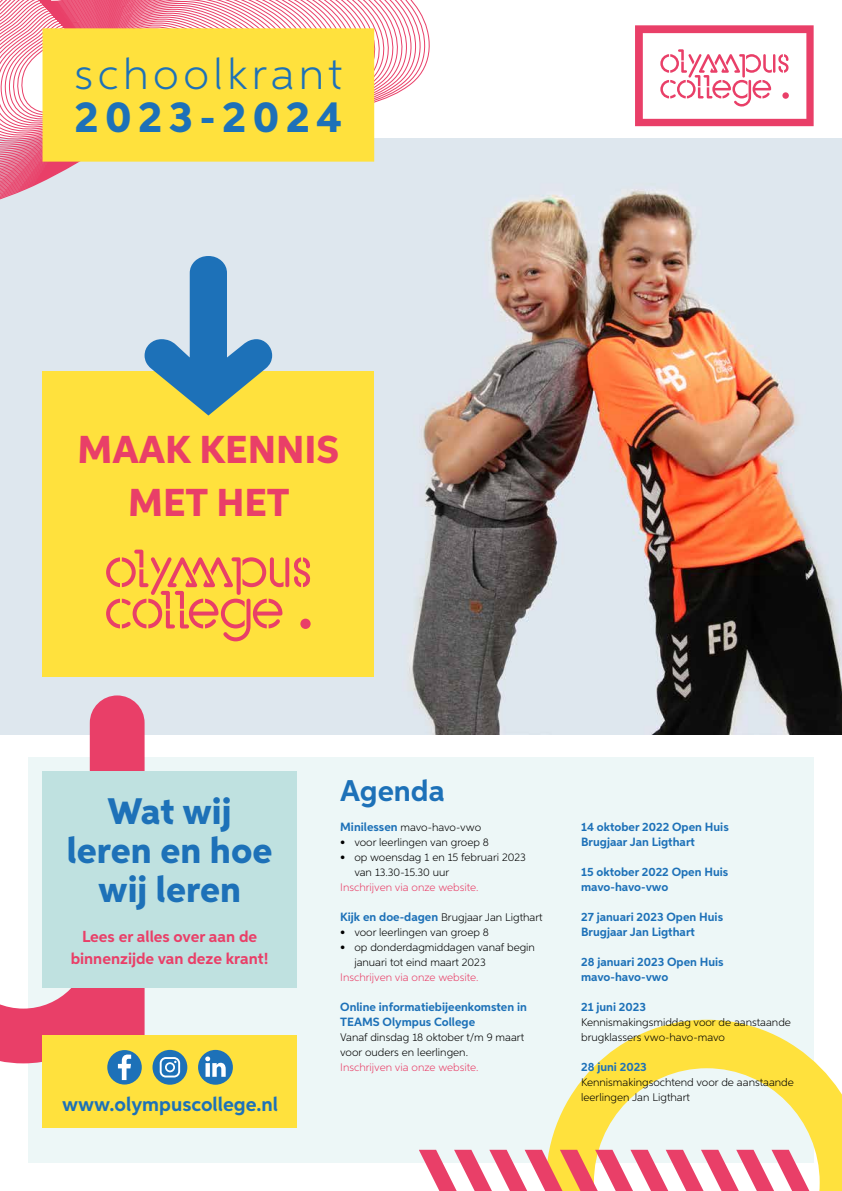
<style>
.page{position:relative;width:842px;height:1191px;background:#fff}
.page>*{position:absolute;margin:0;border:0;box-sizing:border-box;transform-origin:0 0}
.t1{font:300 43.6px "Aspira";letter-spacing:.105em;color:#1d71b8}
.t2{font:800 43.6px "Aspira";letter-spacing:.15em;color:#1d71b8}
.t3{font:800 39px/53px "Aspira";color:#e93f68;text-align:center}
.t4{font:800 37px/39px "Aspira";color:#1d71b8;text-align:center}
.t5{font:700 30px "Aspira";color:#1d71b8}
.t6{font:700 20px "Aspira";color:#1d71b8}
.t7{font:700 16px/22px "Aspira";color:#e93f68;text-align:center}
.t8{font:700 12px/15px "Aspira";color:#1d71b8}
.t9{font:300 11px/15px "Aspira";color:#000}
.t10{font:300 11px "Aspira";color:#e93f68}
.s1{font-weight:700;font-size:12px;color:#1d71b8}
</style>
<div class="page">
<img style="left:0;top:139px;width:842px;height:595px">
<div style="left:28px;top:757px;width:786px;height:405px;background:#edf7f7"></div>
<svg style="left:549px;top:1019px;width:293px;height:172px"></svg>
<svg style="left:635px;top:25px;width:179px;height:101px"></svg>
<div style="left:782px;top:92px;width:7px;height:7px;background:#e93f68;border-radius:50%"></div>
<svg style="left:419px;top:1149px;width:390px;height:42px"></svg>
<div style="left:43px;top:371px;width:331px;height:306px;background:#ffe13d"></div>
<svg style="left:0;top:0;width:434px;height:217px"></svg>
<div style="left:43px;top:28px;width:331px;height:134px;background:#ffe13d"></div>
<svg style="left:145px;top:256px;width:127px;height:159px"></svg>
<svg style="left:0;top:695px;width:145px;height:368px"></svg>
<div style="left:43px;top:1035px;width:254px;height:92px;background:#ffe13d"></div>
<div style="left:43px;top:771px;width:254px;height:217px;background:#bfe1e0"></div>
<svg style="left:106px;top:549px;width:204px;height:92px"></svg>
<div style="left:300px;top:618px;width:11px;height:11px;background:#e93f68;border-radius:50%"></div>
<div style="left:107px;top:1050px;width:35px;height:34px;background:#1d71b8;border-radius:50%"></div>
<svg style="left:118px;top:1054px;width:13px;height:26px"></svg>
<div style="left:152px;top:1050px;width:35px;height:34px;background:#1d71b8;border-radius:50%"></div>
<svg style="left:160px;top:1057px;width:20px;height:20px"></svg>
<div style="left:198px;top:1050px;width:35px;height:34px;background:#1d71b8;border-radius:50%"></div>
<svg style="left:205px;top:1056px;width:21px;height:20px"></svg>
<h1 class="t1" style="left:75px;top:48px;width:269px">schoolkrant</h1>
<h1 class="t2" style="left:75px;top:90px;width:269px">2023-2024</h1>
<h2 class="t3" style="left:77px;top:423px;width:263px">MAAK KENNIS<br>MET HET</h2>
<h3 class="t4" style="left:67px;top:792px;width:207px">Wat wij leren en hoe wij leren</h3>
<h3 class="t7" style="left:71px;top:926px;width:199px">Lees er alles over aan de binnenzijde van deze krant!</h3>
<h3 class="t6" style="left:62px;top:1091px;width:218px">www.olympuscollege.nl</h3>
<h3 class="t5" style="left:340px;top:772px;width:106px">Agenda</h3>
<p class="t9" style="left:340px;top:819px;width:143px"><span class="s1">Minilessen</span> mavo-havo-vwo</p>
<p class="t9" style="left:340px;top:834px;width:150px">• voor leerlingen van groep 8</p>
<p class="t9" style="left:354px;top:849px;width:173px;text-indent:-14px">• op woensdag 1 en 15 februari 2023 van 13.30-15.30 uur</p>
<p class="t10" style="left:340px;top:881px;width:140px">Inschrijven via onze website.</p>
<p class="t9" style="left:340px;top:909px;width:204px"><span class="s1">Kijk en doe-dagen</span> Brugjaar Jan Ligthart</p>
<p class="t9" style="left:340px;top:924px;width:150px">• voor leerlingen van groep 8</p>
<p class="t9" style="left:354px;top:939px;width:182px;text-indent:-14px">• op donderdagmiddagen vanaf begin januari tot eind maart 2023</p>
<p class="t10" style="left:340px;top:971px;width:140px">Inschrijven via onze website.</p>
<p class="t8" style="left:340px;top:999px;width:188px">Online informatiebijeenkomsten in<br>TEAMS Olympus College</p>
<p class="t9" style="left:340px;top:1029px;width:185px">Vanaf dinsdag 18 oktober t/m 9 maart voor ouders en leerlingen.</p>
<p class="t10" style="left:340px;top:1061px;width:140px">Inschrijven via onze website.</p>
<p class="t8" style="left:581px;top:819px;width:149px">14 oktober 2022 Open Huis<br>Brugjaar Jan Ligthart</p>
<p class="t8" style="left:581px;top:864px;width:149px">15 oktober 2022 Open Huis mavo-havo-vwo</p>
<p class="t8" style="left:581px;top:909px;width:143px">27 januari 2023 Open Huis<br>Brugjaar Jan Ligthart</p>
<p class="t8" style="left:581px;top:954px;width:144px">28 januari 2023 Open Huis mavo-havo-vwo</p>
<p class="t8" style="left:581px;top:999px;width:66px">21 juni 2023</p>
<p class="t9" style="left:581px;top:1014px;width:211px">Kennismakingsmiddag voor de aanstaande brugklassers vwo-havo-mavo</p>
<p class="t8" style="left:581px;top:1059px;width:67px">28 juni 2023</p>
<p class="t9" style="left:581px;top:1074px;width:214px">Kennismakingsochtend voor de aanstaande leerlingen Jan Ligthart</p>
</div>
